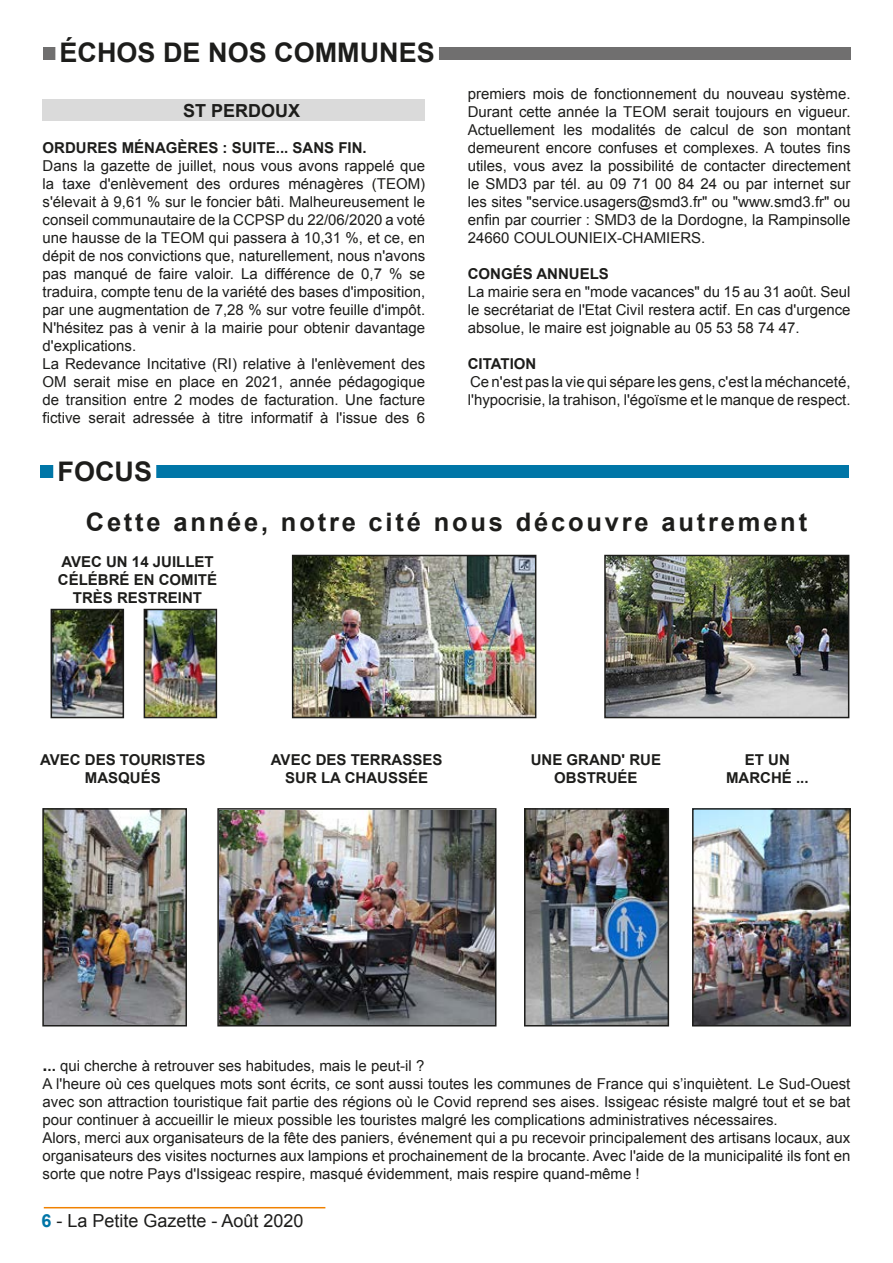
<style>
.page{position:relative;width:893px;height:1263px;background:#fff}
.page>*{position:absolute;margin:0;border:0;box-sizing:border-box;transform-origin:0 0}
.t1{font:700 27px "Arial";color:#1d1d1b}
.t2{font:700 25.5px "Arial";letter-spacing:.11em;color:#1d1d1b}
.t3{font:18px "Arial";color:#1d1d1b}
.t4{font:700 18px "Arial";color:#1d1d1b}
.t5{font:15px/18px "Arial";color:#1d1d1b}
.t6{font:700 15px/18px "Arial";color:#1d1d1b;text-align:center}
.s1{font-weight:700;font-size:18px}
.s2{font-weight:700}
.s3{font-weight:700;color:#0076a7}
</style>
<div class="page">
<hr style="left:44px;top:1207px;width:281px;height:1px;background:#f08100">
<div style="left:40px;top:465px;width:809px;height:13px;background:#0076a7"></div>
<div style="left:53px;top:461px;width:103px;height:20px;background:#fff"></div>
<img style="left:295px;top:558px;width:238px;height:157px">
<div style="left:292px;top:555px;width:244px;height:163px;border:2px solid #1d1d1b"></div>
<img style="left:607px;top:558px;width:239px;height:157px">
<div style="left:604px;top:555px;width:245px;height:163px;border:2px solid #1d1d1b"></div>
<img style="left:54px;top:612px;width:67px;height:103px">
<div style="left:51px;top:609px;width:73px;height:109px;border:2px solid #1d1d1b"></div>
<img style="left:147px;top:612px;width:67px;height:103px">
<div style="left:144px;top:609px;width:73px;height:109px;border:2px solid #1d1d1b"></div>
<img style="left:45px;top:811px;width:139px;height:212px">
<div style="left:42px;top:808px;width:145px;height:218px;border:2px solid #1d1d1b"></div>
<img style="left:220px;top:811px;width:273px;height:212px">
<div style="left:217px;top:808px;width:279px;height:218px;border:2px solid #1d1d1b"></div>
<img style="left:527px;top:811px;width:139px;height:212px">
<div style="left:524px;top:808px;width:145px;height:218px;border:2px solid #1d1d1b"></div>
<img style="left:695px;top:811px;width:153px;height:212px">
<div style="left:692px;top:808px;width:159px;height:218px;border:2px solid #1d1d1b"></div>
<div style="left:43px;top:100px;width:382px;height:21px;background:#dadada"></div>
<div style="left:43px;top:47px;width:807px;height:12px;background:#706f6f"></div>
<div style="left:55px;top:43px;width:384px;height:19px;background:#fff"></div>
<h1 class="t1" style="left:60px;top:35px;width:377px">ÉCHOS DE NOS COMMUNES</h1>
<p class="t4" style="left:183px;top:99px;width:119px">ST PERDOUX</p>
<p class="t6" style="left:43px;top:139px;width:326px">ORDURES MÉNAGÈRES : SUITE... SANS FIN.</p>
<p class="t5" style="left:43px;top:157px;width:384px">Dans la gazette de juillet, nous vous avons rappelé que la taxe d'enlèvement des ordures ménagères (TEOM) s'élevait à 9,61 % sur le foncier bâti. Malheureusement le conseil communautaire de la CCPSP du 22/06/2020 a voté une hausse de la TEOM qui passera à 10,31 %, et ce, en dépit de nos convictions que, naturellement, nous n'avons pas manqué de faire valoir. La différence de 0,7 % se traduira, compte tenu de la variété des bases d'imposition, par une augmentation de 7,28 % sur votre feuille d'impôt.<br>N'hésitez pas à venir à la mairie pour obtenir davantage d'explications.<br>La Redevance Incitative (RI) relative à l'enlèvement des OM serait mise en place en 2021, année pédagogique de transition entre 2 modes de facturation. Une facture fictive serait adressée à titre informatif à l'issue des 6</p>
<p class="t5" style="left:468px;top:85px;width:384px;text-align:justify">premiers mois de fonctionnement du nouveau système.<br>Durant cette année la TEOM serait toujours en vigueur.<br>Actuellement les modalités de calcul de son montant demeurent encore confuses et complexes. A toutes fins utiles, vous avez la possibilité de contacter directement le SMD3 par tél. au 09 71 00 84 24 ou par internet sur les sites "service.usagers@smd3.fr" ou "www.smd3.fr" ou enfin par courrier : SMD3 de la Dordogne, la Rampinsolle 24660 COULOUNIEIX-CHAMIERS.</p>
<p class="t6" style="left:468px;top:265px;width:143px">CONGÉS ANNUELS</p>
<p class="t5" style="left:468px;top:283px;width:384px;text-align:justify">La mairie sera en "mode vacances" du 15 au 31 août. Seul le secrétariat de l'Etat Civil restera actif. En cas d'urgence absolue, le maire est joignable au 05 53 58 74 47.</p>
<p class="t6" style="left:468px;top:355px;width:70px">CITATION</p>
<p class="t5" style="left:468px;top:373px;width:384px">Ce n'est pas la vie qui sépare les gens, c'est la méchanceté, l'hypocrisie, la trahison, l'égoïsme et le manque de respect.</p>
<h1 class="t1" style="left:58px;top:453px;width:96px">FOCUS</h1>
<h2 class="t2" style="left:86px;top:505px;width:723px">Cette année, notre cité nous découvre autrement</h2>
<p class="t6" style="left:58px;top:553px;width:161px">AVEC UN 14 JUILLET<br>CÉLÉBRÉ EN COMITÉ<br>TRÈS RESTREINT</p>
<p class="t6" style="left:40px;top:751px;width:167px">AVEC DES TOURISTES<br>MASQUÉS</p>
<p class="t6" style="left:271px;top:751px;width:173px">AVEC DES TERRASSES<br>SUR LA CHAUSSÉE</p>
<p class="t6" style="left:531px;top:751px;width:132px">UNE GRAND' RUE<br>OBSTRUÉE</p>
<p class="t6" style="left:726px;top:751px;width:84px">ET UN<br>MARCHÉ ...</p>
<p class="t5" style="left:43px;top:1057px;width:809px"><span class="s1">.</span><span class="s2">..</span> qui cherche à retrouver ses habitudes, mais le peut-il ?<br>A l'heure où ces quelques mots sont écrits, ce sont aussi toutes les communes de France qui s’inquiètent. Le Sud-Ouest avec son attraction touristique fait partie des régions où le Covid reprend ses aises. Issigeac résiste malgré tout et se bat pour continuer à accueillir le mieux possible les touristes malgré les complications administratives nécessaires.<br>Alors, merci aux organisateurs de la fête des paniers, événement qui a pu recevoir principalement des artisans locaux, aux organisateurs des visites nocturnes aux lampions et prochainement de la brocante. Avec l'aide de la municipalité ils font en sorte que notre Pays d'Issigeac respire, masqué évidemment, mais respire quand-même !</p>
<p class="t3" style="left:41px;top:1209px;width:264px"><span class="s3">6</span> - La Petite Gazette - Août 2020</p>
</div>
